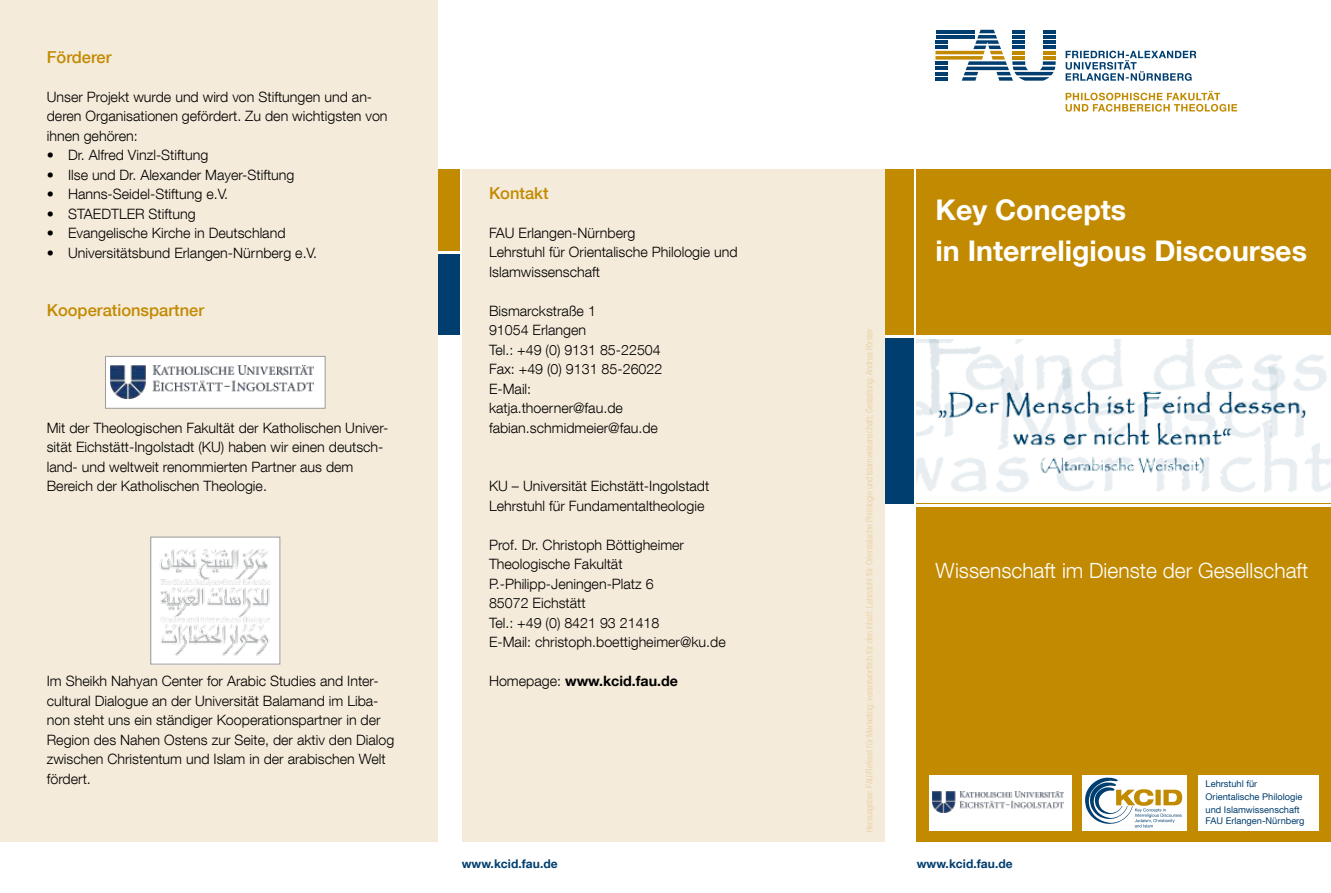
<style>
.page{position:relative;width:1331px;height:893px;background:#fff}
.page>*{position:absolute;margin:0;border:0;box-sizing:border-box;transform-origin:0 0}
.t1{font:700 28.5px/40.5px "Helvetica Neue LT Com";color:#fff}
.t2{font:300 21px "Helvetica Neue LT Com";color:#fff}
.t3{font:500 16.5px "Helvetica Neue LT Com";color:#c28a00}
.t4{font:300 14.25px/19.5px "Helvetica Neue LT Com";color:#000}
.t5{font:700 14.25px "Helvetica Neue LT Com";color:#000}
.t6{font:700 12px "Helvetica Neue LT Com";letter-spacing:.005em;color:#003e6f}
.t7{font:9.3px/12.6px "Helvetica Neue LT Com";color:#003e6f}
.t8{font:300 condensed 9px "Helvetica Neue LT Com";color:#e7cd9e}
.s1{font-weight:300}
</style>
<div class="page">
<div style="left:0;top:0;width:438px;height:842px;background:#f5ebda"></div>
<div style="left:917px;top:504px;width:414px;height:338px;background:#c28a00"></div>
<img style="left:917px;top:339px;width:414px;height:165px">
<div style="left:917px;top:168px;width:414px;height:169px;background:#c28a00"></div>
<div style="left:884px;top:168px;width:30px;height:169px;background:#c28a00"></div>
<div style="left:884px;top:337px;width:30px;height:168px;background:#003e6f"></div>
<hr style="left:884px;top:335px;width:447px;height:3px;background:#fff">
<hr style="left:884px;top:504px;width:447px;height:2px;background:#fff">
<div style="left:438px;top:253px;width:21px;height:84px;background:#003e6f"></div>
<div style="left:438px;top:168px;width:21px;height:85px;background:#c28a00"></div>
<div style="left:462px;top:337px;width:422px;height:505px;background:#f5ebda"></div>
<div style="left:462px;top:168px;width:422px;height:169px;background:#f5ebda"></div>
<hr style="left:438px;top:335px;width:22px;height:3px;background:#fff">
<hr style="left:438px;top:251px;width:22px;height:3px;background:#fff">
<svg style="left:1066px;top:51px;width:130px;height:30px"></svg>
<svg style="left:935px;top:30px;width:121px;height:51px"></svg>
<svg style="left:1065px;top:91px;width:172px;height:21px"></svg>
<div style="left:1198px;top:775px;width:120px;height:56px;background:#fff"></div>
<div style="left:1082px;top:775px;width:105px;height:56px;background:#fff"></div>
<svg style="left:1085px;top:777px;width:97px;height:50px"></svg>
<img style="left:152px;top:539px;width:126px;height:123px">
<div style="left:150px;top:537px;width:130px;height:127px;border:1px solid #9c9c9d"></div>
<div style="left:105px;top:356px;width:220px;height:52px;background:#fff"></div>
<img style="left:111px;top:366px;width:202px;height:33px">
<div style="left:105px;top:356px;width:220px;height:52px;border:1px solid #9c9c9d"></div>
<div style="left:929px;top:775px;width:143px;height:56px;background:#fff"></div>
<img style="left:932px;top:791px;width:132px;height:22px">
<p class="t3" style="left:47px;top:47px;width:66px">Förderer</p>
<p class="t4" style="left:47px;top:87px;width:342px">Unser Projekt wurde und wird von Stiftungen und an&shy;deren Organisationen gefördert. Zu den wichtigsten von ihnen gehören:</p>
<p class="t4" style="left:47px;top:145px;width:163px">• Dr. Alfred Vinzl-Stiftung</p>
<p class="t4" style="left:47px;top:165px;width:249px">• Ilse und Dr. Alexander Mayer-Stiftung</p>
<p class="t4" style="left:47px;top:184px;width:183px">• Hanns-Seidel-Stiftung e.V.</p>
<p class="t4" style="left:47px;top:204px;width:150px">• STAEDTLER Stiftung</p>
<p class="t4" style="left:47px;top:223px;width:240px">• Evangelische Kirche in Deutschland</p>
<p class="t4" style="left:47px;top:243px;width:272px">• Universitätsbund Erlangen-Nürnberg e.V.</p>
<p class="t3" style="left:47px;top:300px;width:159px">Kooperationspartner</p>
<p class="t4" style="left:47px;top:417px;width:343px">Mit der Theologischen Fakultät der Katholischen Univer&shy;sität Eichstätt-Ingolstadt (KU) haben wir einen deutsch&shy;land- und weltweit renommierten Partner aus dem Bereich der Katholischen Theologie.</p>
<p class="t4" style="left:47px;top:671px;width:349px">Im Sheikh Nahyan Center for Arabic Studies and Inter&shy;cultural Dialogue an der Universität Balamand im Liba&shy;non steht uns ein ständiger Kooperationspartner in der Region des Nahen Ostens zur Seite, der aktiv den Dialog zwischen Christentum und Islam in der arabischen Welt fördert.</p>
<p class="t3" style="left:489px;top:183px;width:61px">Kontakt</p>
<p class="t4" style="left:489px;top:223px;width:250px">FAU Erlangen-Nürnberg<br>Lehrstuhl für Orientalische Philologie und<br>Islamwissenschaft</p>
<p class="t4" style="left:489px;top:301px;width:175px">Bismarckstraße 1<br>91054 Erlangen<br>Tel.: +49 (0) 9131 85-22504<br>Fax: +49 (0) 9131 85-26022<br>E-Mail: katja.thoerner@fau.de fabian.schmidmeier@fau.de</p>
<p class="t4" style="left:489px;top:476px;width:222px">KU – Universität Eichstätt-Ingolstadt<br>Lehrstuhl für Fundamentaltheologie</p>
<p class="t4" style="left:489px;top:535px;width:238px">Prof. Dr. Christoph Böttigheimer<br>Theologische Fakultät<br>P.-Philipp-Jeningen-Platz 6<br>85072 Eichstätt<br>Tel.: +49 (0) 8421 93 21418<br>E-Mail: christoph.boettigheimer@ku.de</p>
<p class="t5" style="left:489px;top:672px;width:190px"><span class="s1">Homepage:</span> www.kcid.fau.de</p>
<p class="t8" style="left:864px;top:832px;width:505px;rotate:-90deg">Herausgeber: FAU/Referat für Marketing; verantwortlich für den Inhalt: Lehrstuhl für Orientalische Philologie und Islamwissenschaft; Gestaltung: Andrea Förster</p>
<h1 class="t1" style="left:935px;top:189px;width:373px">Key Concepts<br>in Interreligious Discourses</h1>
<h2 class="t2" style="left:935px;top:558px;width:374px">Wissenschaft im Dienste der Gesellschaft</h2>
<p class="t7" style="left:1205px;top:778px;width:98px">Lehrstuhl für<br>Orientalische Philologie und Islamwissenschaft</p>
<p class="t7" style="left:1205px;top:814px;width:100px">FAU Erlangen-Nürnberg</p>
<p class="t6" style="left:462px;top:856px;width:97px">www.kcid.fau.de</p>
<p class="t6" style="left:917px;top:856px;width:97px">www.kcid.fau.de</p>
</div>
